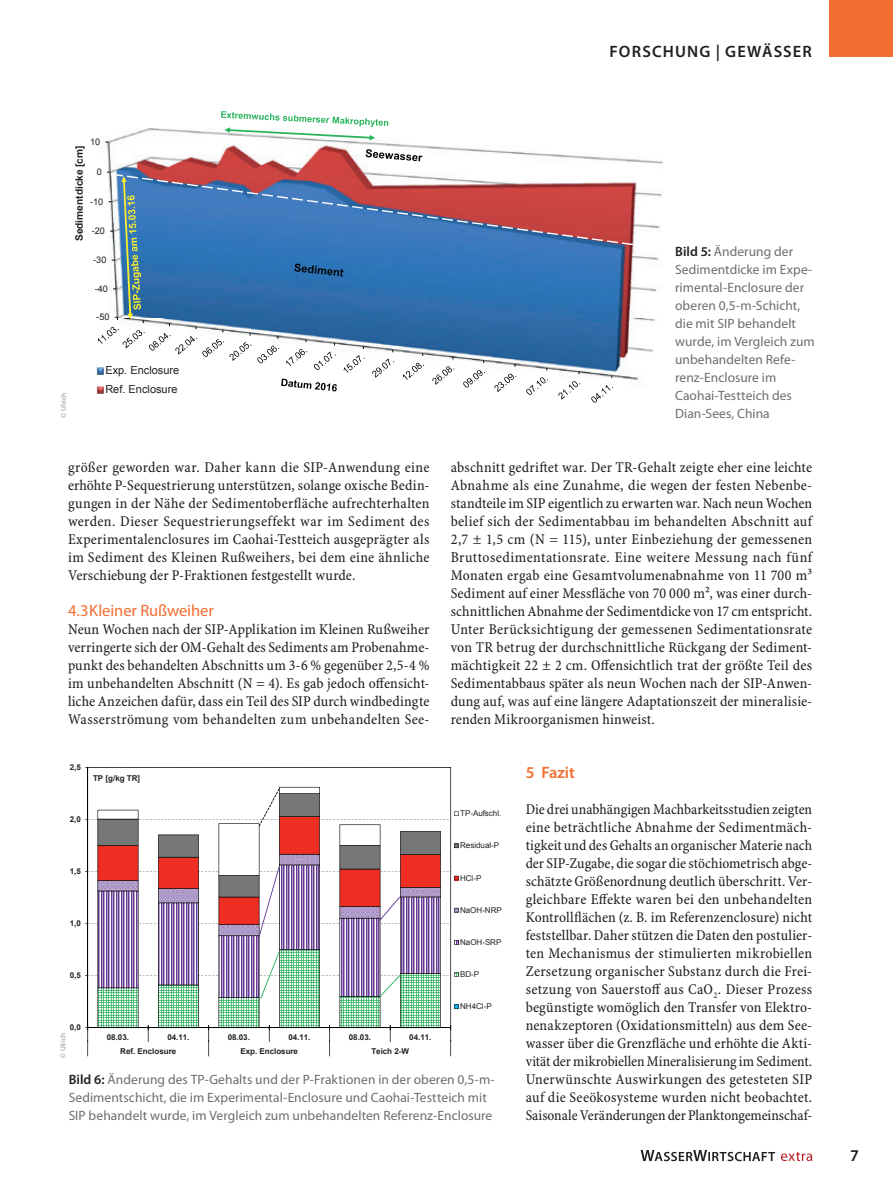
<style>
.page{position:relative;width:893px;height:1187px;background:#fff}
.page>*{position:absolute;margin:0;border:0;box-sizing:border-box;transform-origin:0 0}
.t1{font:16.5px "Myriad Pro";letter-spacing:-.005em;color:#f36e31}
.t2{font:600 16.5px "Myriad Pro";letter-spacing:.07em;color:#231f20}
.t3{font:600 16.5px "Myriad Pro";color:#f36e31}
.t4{font:15px/18px "Minion Pro Cn Capt";letter-spacing:.005em;color:#231f20;text-align:justify}
.t5{font:13.5px/18px "Myriad Pro";letter-spacing:.005em;color:#6c6d70}
.t6{font:10.95px/18.9px "Arial";color:#231f20}
.t7{font:700 10.2px "Arial";color:#231f20}
.t8{font:9.15px "Arial";color:#231f20}
.t9{font:700 7.95px "Arial";letter-spacing:-.005em;color:#231f20}
.t10{font:7.95px "Arial";color:#231f20}
.t11{font:7.5px "Myriad Pro";color:#939598}
.s1{font-weight:600;color:#231f20}
</style>
<div class="page">
<img style="left:105px;top:121px;width:557px;height:282px">
<svg style="left:221px;top:111px;width:167px;height:29px"></svg>
<svg style="left:366px;top:149px;width:57px;height:12px"></svg>
<svg style="left:97px;top:172px;width:543px;height:230px"></svg>
<svg style="left:88px;top:767px;width:363px;height:260px"></svg>
<svg style="left:97px;top:937px;width:344px;height:12px"></svg>
<hr style="left:87px;top:767px;width:1px;height:260px;background:#030505">
<hr style="left:88px;top:1027px;width:363px;height:1px;background:#030505">
<svg style="left:85px;top:1027px;width:3px;height:29px"></svg>
<svg style="left:450px;top:1025px;width:1px;height:31px"></svg>
<svg style="left:454px;top:843px;width:5px;height:5px"></svg>
<svg style="left:454px;top:875px;width:5px;height:5px"></svg>
<svg style="left:454px;top:907px;width:5px;height:5px"></svg>
<svg style="left:454px;top:940px;width:5px;height:4px"></svg>
<svg style="left:454px;top:972px;width:5px;height:4px"></svg>
<svg style="left:454px;top:1004px;width:5px;height:4px"></svg>
<svg style="left:97px;top:949px;width:344px;height:107px"></svg>
<svg style="left:97px;top:786px;width:344px;height:151px"></svg>
<div style="left:829px;top:0;width:64px;height:57px;background:#f36e31"></div>
<svg style="left:781px;top:1152px;width:31px;height:8px"></svg>
<svg style="left:641px;top:1150px;width:134px;height:11px"></svg>
<p class="t8" style="left:90px;top:136px;width:12px">10</p>
<p class="t7" style="left:73px;top:241px;width:97px;rotate:-90deg">Sedimentdicke [cm]</p>
<p class="t8" style="left:97px;top:166px;width:7px">0</p>
<p class="t8" style="left:90px;top:196px;width:15px">-10</p>
<p class="t8" style="left:92px;top:225px;width:15px">-20</p>
<p class="t8" style="left:93px;top:254px;width:15px">-30</p>
<p class="t8" style="left:95px;top:283px;width:15px">-40</p>
<p class="t8" style="left:96px;top:311px;width:15px">-50</p>
<p class="t11" style="left:60px;top:418px;width:27px;rotate:-90deg">© Ulrich</p>
<p class="t6" style="left:105px;top:361px;width:76px">Exp. Enclosure<br>Ref. Enclosure</p>
<p class="t2" style="left:610px;top:41px;width:200px">FORSCHUNG | GEWÄSSER</p>
<p class="t5" style="left:675px;top:242px;width:141px"><span class="s1">BILD 5:</span> Änderung der<br>Sedimentdicke im Expe&shy;rimental-Enclosure der oberen 0,5-m-Schicht, die mit SIP behandelt wurde, im Vergleich zum unbehandelten Refe&shy;renz-Enclosure im<br>Caohai-Testteich des</p>
<p class="t5" style="left:675px;top:404px;width:96px">Dian-Sees, China</p>
<p class="t4" style="left:68px;top:458px;width:363px">größer geworden war. Daher kann die SIP-Anwendung eine erhöhte P-Sequestrierung unterstützen, solange oxische Bedin&shy;gungen in der Nähe der Sedimentoberfläche aufrechterhalten werden. Dieser Sequestrierungseffekt war im Sediment des Experimentalenclosures im Caohai-Testteich ausgeprägter als im Sediment des Kleinen Rußweihers, bei dem eine ähnliche Verschiebung der P-Fraktionen festgestellt wurde.</p>
<p class="t1" style="left:68px;top:601px;width:147px">4.3Kleiner Rußweiher</p>
<p class="t4" style="left:68px;top:620px;width:363px">Neun Wochen nach der SIP-Applikation im Kleinen Rußweiher verringerte sich der OM-Gehalt des Sediments am Probenahme&shy;punkt des behandelten Abschnitts um 3-6 % gegenüber 2,5-4 % im unbehandelten Abschnitt (N = 4). Es gab jedoch offensicht&shy;liche Anzeichen dafür, dass ein Teil des SIP durch windbedingte Wasserströmung vom behandelten zum unbehandelten See-</p>
<p class="t4" style="left:451px;top:458px;width:363px">abschnitt gedriftet war. Der TR-Gehalt zeigte eher eine leichte Abnahme als eine Zunahme, die wegen der festen Nebenbe&shy;standteile im SIP eigentlich zu erwarten war. Nach neun Wochen belief sich der Sedimentabbau im behandelten Abschnitt auf 2,7 ± 1,5 cm (N = 115), unter Einbeziehung der gemessenen Bruttosedimentationsrate. Eine weitere Messung nach fünf Monaten ergab eine Gesamtvolumenabnahme von 11 700 m³<br>Sediment auf einer Messfläche von 70 000 m², was einer durch&shy;schnittlichen Abnahme der Sedimentdicke von 17 cm entspricht.<br>Unter Berücksichtigung der gemessenen Sedimentationsrate von TR betrug der durchschnittliche Rückgang der Sediment&shy;mächtigkeit 22 ± 2 cm. Offensichtlich trat der größte Teil des Sedimentabbaus später als neun Wochen nach der SIP-Anwen&shy;dung auf, was auf eine längere Adaptationszeit der mineralisie&shy;renden Mikroorganismen hinweist.</p>
<p class="t3" style="left:526px;top:762px;width:51px">5 FAZIT</p>
<p class="t4" style="left:526px;top:800px;width:288px">Die drei unabhängigen Machbarkeitsstudien zeigten eine beträchtliche Abnahme der Sedimentmäch&shy;tigkeit und des Gehalts an organischer Materie nach der SIP-Zugabe, die sogar die stöchiometrisch abge&shy;schätzte Größenordnung deutlich überschritt. Ver&shy;gleichbare Effekte waren bei den unbehandelten Kontrollflächen (z. B. im Referenzenclosure) nicht feststellbar. Daher stützen die Daten den postulier&shy;ten Mechanismus der stimulierten mikrobiellen Zersetzung organischer Substanz durch die Frei&shy;setzung von Sauerstoff aus CaO<sub>2</sub>. Dieser Prozess begünstigte womöglich den Transfer von Elektro&shy;nenakzeptoren (Oxidationsmitteln) aus dem See&shy;wasser über die Grenzfläche und erhöhte die Akti&shy;vität der mikrobiellen Mineralisierung im Sediment.<br>Unerwünschte Auswirkungen des getesteten SIP auf die Seeökosysteme wurden nicht beobachtet.<br>Saisonale Veränderungen der Planktongemeinschaf-</p>
<p class="t9" style="left:70px;top:762px;width:13px">2,5</p>
<p class="t9" style="left:93px;top:772px;width:48px">TP [g/kg TR]</p>
<p class="t10" style="left:460px;top:808px;width:43px">TP-Aufschl.</p>
<p class="t10" style="left:460px;top:840px;width:41px">Residual-P</p>
<p class="t10" style="left:460px;top:872px;width:23px">HCl-P</p>
<p class="t10" style="left:460px;top:904px;width:43px">NaOH-NRP</p>
<p class="t10" style="left:460px;top:936px;width:43px">NaOH-SRP</p>
<p class="t10" style="left:460px;top:968px;width:21px">BD-P</p>
<p class="t10" style="left:460px;top:1001px;width:33px">NH4Cl-P</p>
<p class="t9" style="left:70px;top:814px;width:13px">2,0</p>
<p class="t9" style="left:70px;top:866px;width:13px">1,5</p>
<p class="t9" style="left:70px;top:918px;width:13px">1,0</p>
<p class="t9" style="left:70px;top:970px;width:13px">0,5</p>
<p class="t9" style="left:70px;top:1022px;width:13px">0,0</p>
<p class="t11" style="left:59px;top:1057px;width:27px;rotate:-90deg">© Ulrich</p>
<p class="t9" style="left:107px;top:1031px;width:24px">08.03.</p>
<p class="t9" style="left:167px;top:1031px;width:24px">04.11.</p>
<p class="t9" style="left:228px;top:1031px;width:24px">08.03.</p>
<p class="t9" style="left:288px;top:1031px;width:24px">04.11.</p>
<p class="t9" style="left:349px;top:1031px;width:24px">08.03.</p>
<p class="t9" style="left:409px;top:1031px;width:24px">04.11.</p>
<p class="t9" style="left:120px;top:1046px;width:57px">Ref. Enclosure</p>
<p class="t9" style="left:240px;top:1046px;width:59px">Exp. Enclosure</p>
<p class="t9" style="left:371px;top:1046px;width:39px">Teich 2-W</p>
<p class="t5" style="left:69px;top:1070px;width:428px"><span class="s1">BILD 6:</span> Änderung des TP-Gehalts und der P-Fraktionen in der oberen 0,5-m-<br>Sedimentschicht, die im Experimental-Enclosure und Caohai-Testteich mit<br>SIP behandelt wurde, im Vergleich zum unbehandelten Referenz-Enclosure</p>
<p class="t2" style="left:850px;top:1144px;width:10px">7</p>
</div>
